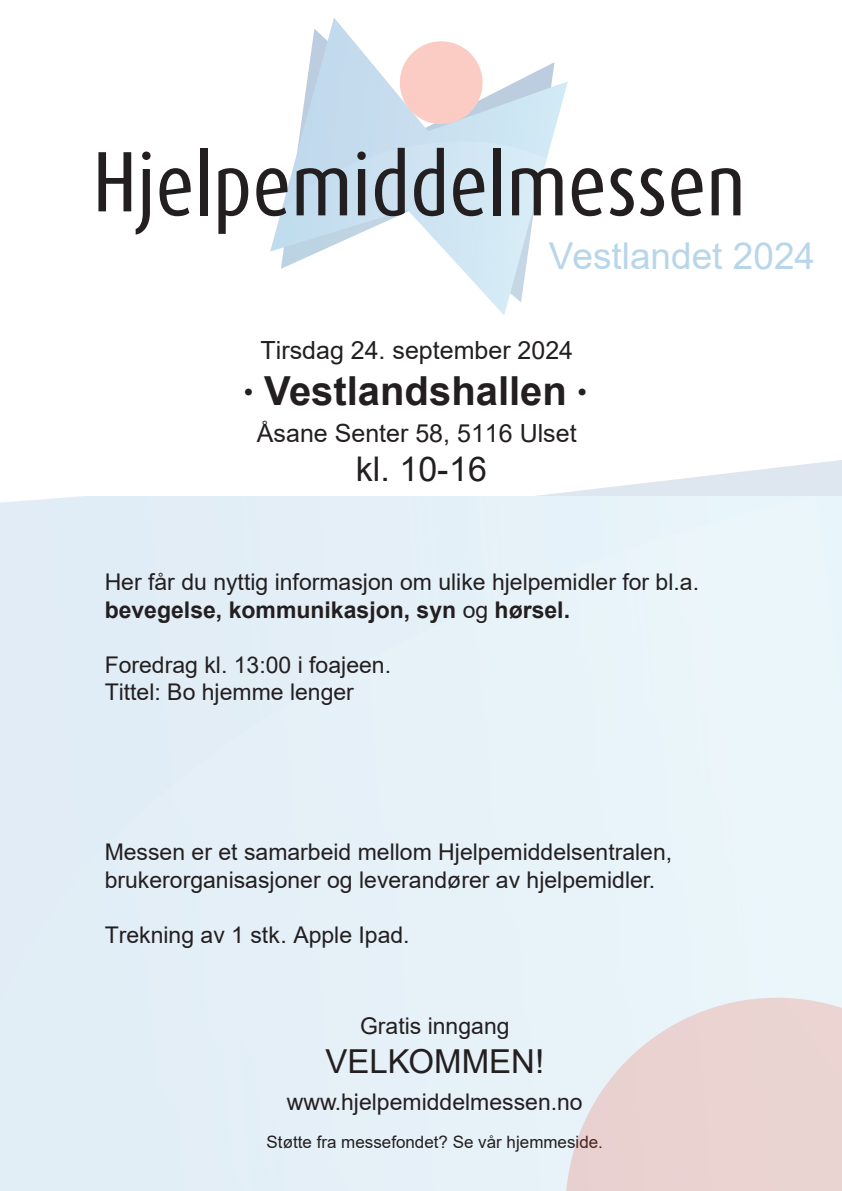
<style>
.page{position:relative;width:842px;height:1191px;background:#fff}
.page>*{position:absolute;margin:0;border:0;box-sizing:border-box;transform-origin:0 0}
.t1{font:700 40px "Arial";color:#231f20}
.t2{font:37px "Arial";color:#b8d6ea}
.t3{font:34px "Arial";color:#231f20}
.t4{font:33px "Arial";color:#231f20}
.t5{font:25px "Arial";color:#231f20}
.t6{font:23px/27.6px "Arial";color:#231f20}
.t7{font:23px/27.6px "Arial";color:#231f20}
.t8{font:17px "Arial";color:#231f20}
.s1{font-family:"Daxline Pro"}
.s2{font-weight:700}
</style>
<div class="page">
<svg style="left:536px;top:460px;width:306px;height:36px"></svg>
<div style="left:0;top:496px;width:842px;height:695px;background:#e6f0f8"></div>
<svg style="left:298px;top:18px;width:270px;height:198px"></svg>
<svg style="left:397px;top:39px;width:88px;height:88px"></svg>
<svg style="left:270px;top:141px;width:277px;height:174px"></svg>
<svg style="left:160px;top:168px;width:31px;height:48px"></svg>
<div style="left:200px;top:148px;width:7px;height:67px;background:#231f20"></div>
<svg style="left:218px;top:168px;width:30px;height:66px"></svg>
<svg style="left:256px;top:168px;width:32px;height:48px"></svg>
<svg style="left:297px;top:168px;width:50px;height:47px;background:#78848d"></svg>
<svg style="left:357px;top:151px;width:9px;height:64px"></svg>
<svg style="left:375px;top:148px;width:30px;height:68px;background:#818b94"></svg>
<svg style="left:414px;top:148px;width:30px;height:68px;background:#838d95"></svg>
<svg style="left:453px;top:168px;width:31px;height:48px"></svg>
<div style="left:494px;top:148px;width:7px;height:67px;background:#231f20"></div>
<svg style="left:512px;top:168px;width:50px;height:47px"></svg>
<svg style="left:572px;top:168px;width:31px;height:48px"></svg>
<svg style="left:610px;top:168px;width:24px;height:48px"></svg>
<svg style="left:640px;top:168px;width:24px;height:48px"></svg>
<svg style="left:671px;top:168px;width:32px;height:48px"></svg>
<svg style="left:712px;top:168px;width:28px;height:47px"></svg>
<svg style="left:98px;top:151px;width:53px;height:83px"></svg>
<svg style="left:565px;top:997px;width:277px;height:194px;background:#e9d8d8"></svg>
<h2 class="t2" style="left:549px;top:230px;width:268px">Vestlandet 2024</h2>
<p class="t5" style="left:261px;top:333px;width:314px">Tirsdag 24. september 2024</p>
<h1 class="t1" style="left:243px;top:363px;width:346px"><span class="s1">·</span> Vestlandshallen <span class="s1">·</span></h1>
<p class="t5" style="left:257px;top:416px;width:321px">Åsane Senter 58, 5116 Ulset</p>
<h3 class="t3" style="left:356px;top:445px;width:133px">kl. 10-16</h3>
<p class="t7" style="left:105px;top:568px;width:596px">Her får du nyttig informasjon om ulike hjelpemidler for bl.a. <span class="s2">bevegelse, kommunikasjon, syn</span> og <span class="s2">hørsel.</span></p>
<p class="t7" style="left:105px;top:651px;width:288px">Foredrag kl. 13:00 i foajeen.<br>Tittel: Bo hjemme lenger</p>
<p class="t6" style="left:105px;top:838px;width:569px">Messen er et samarbeid mellom Hjelpemiddelsentralen, brukerorganisasjoner og leverandører av hjelpemidler.</p>
<p class="t6" style="left:105px;top:921px;width:306px">Trekning av 1 stk. Apple Ipad.</p>
<p class="t6" style="left:360px;top:1012px;width:151px">Gratis inngang</p>
<h3 class="t4" style="left:325px;top:1038px;width:220px">VELKOMMEN!</h3>
<p class="t6" style="left:287px;top:1088px;width:297px">www.hjelpemiddelmessen.no</p>
<p class="t8" style="left:267px;top:1130px;width:338px">Støtte fra messefondet? Se vår hjemmeside.</p>
</div>
